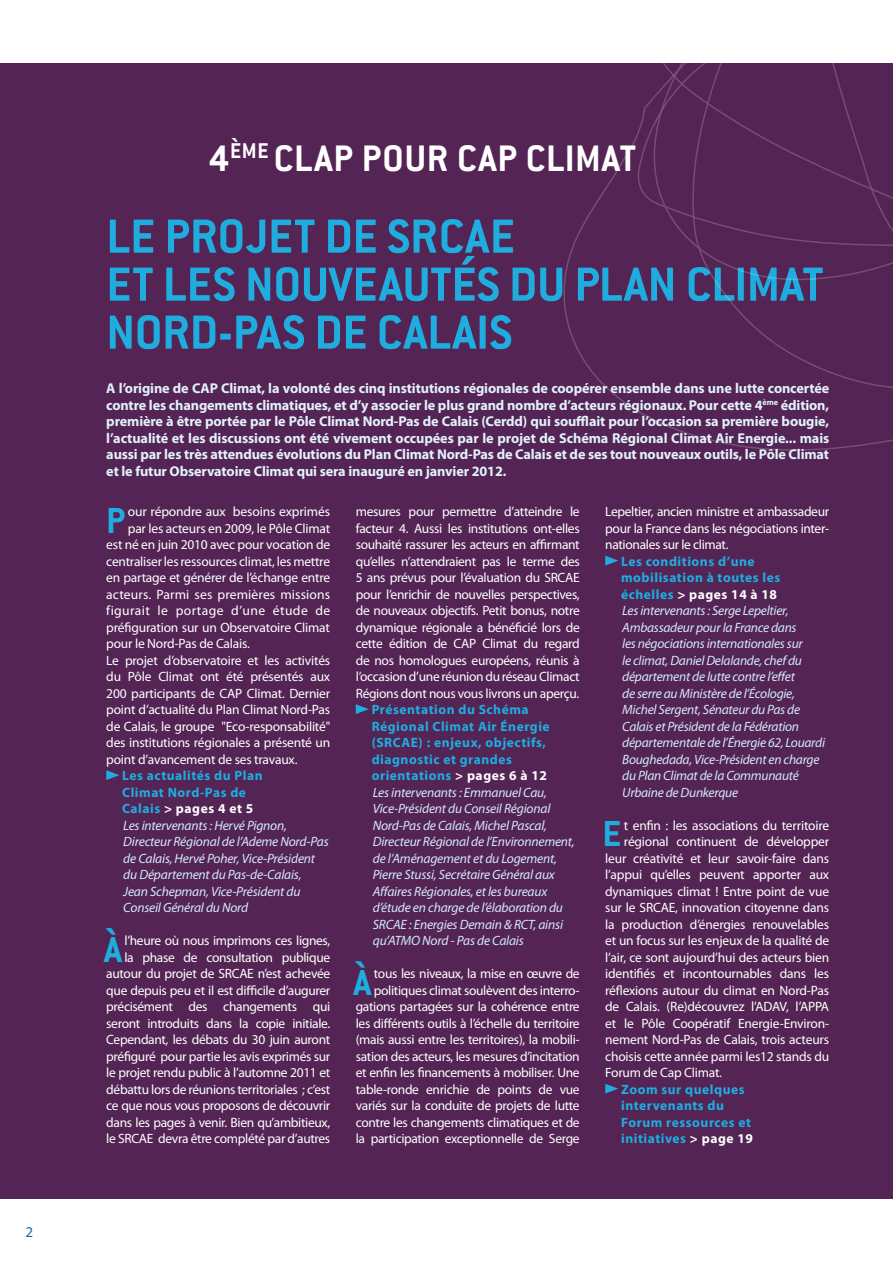
<style>
.page{position:relative;width:893px;height:1263px;background:#fff}
.page>*{position:absolute;margin:0;border:0;box-sizing:border-box;transform-origin:0 0}
.t1{font:700 52.5px/48px "Conduit ITC";color:#1fade0}
.t2{font:700 40.5px "Conduit ITC";letter-spacing:.02em;color:#fff}
.t3{font:700 39.75px "Conduit ITC";color:#1fade0}
.t4{font:15px "Myriad Pro";color:#066aaf}
.t5{font:700 14.25px/16.5px "Myriad Pro";letter-spacing:-.01em;color:#e2f1fa;text-align:justify}
.t6{font:13.5px/16.5px "Myriad Pro";letter-spacing:-.02em;color:#fff;text-align:right}
.t7{font:italic 13.5px/16.5px "Myriad Pro";letter-spacing:-.02em;color:#d4eaf8}
.t8{font:700 13.5px/16.5px "Myriad Pro";letter-spacing:.04em;color:#1fade0}
.t9{font:13.5px "Myriad Pro";letter-spacing:.01em;color:#fff}
.t10{font:13.5px "Myriad Pro";letter-spacing:.03em;color:#fff}
.s1{font-weight:700;font-style:normal;color:#1fade0}
.s2{font-weight:700;font-style:normal;color:#fff}
.s3{color:#fff}
</style>
<div class="page">
<div style="left:0;top:64px;width:893px;height:1135px;background:#532454"></div>
<svg style="left:106px;top:770px;width:13px;height:10px"></svg>
<svg style="left:356px;top:704px;width:13px;height:10px"></svg>
<svg style="left:605px;top:556px;width:13px;height:10px"></svg>
<svg style="left:605px;top:1084px;width:13px;height:10px"></svg>
<svg style="left:562px;top:63px;width:331px;height:388px"></svg>
<p class="t4" style="left:26px;top:1222px;width:9px">2</p>
<h2 class="t2" style="left:209px;top:135px;width:429px">4<sup>ÈME</sup> CLAP POUR CAP CLIMAT</h2>
<h1 class="t1" style="left:106px;top:211px;width:719px">LE PROJET DE SRCAE<br>ET LES NOUVEAUTÉS DU PLAN CLIMAT<br>NORD-PAS DE CALAIS</h1>
<p class="t5" style="left:106px;top:380px;width:724px">A l’origine de CAP Climat, la volonté des cinq institutions régionales de coopérer ensemble dans une lutte concertée contre les changements climatiques, et d’y associer le plus grand nombre d’acteurs régionaux. Pour cette 4<sup>ème</sup> édition, première à être portée par le Pôle Climat Nord-Pas de Calais (Cerdd) qui soufflait pour l’occasion sa première bougie, l’actualité et les discussions ont été vivement occupées par le projet de Schéma Régional Climat Air Energie... mais aussi par les très attendues évolutions du Plan Climat Nord-Pas de Calais et de ses tout nouveaux outils, le Pôle Climat et le futur Observatoire Climat qui sera inauguré en janvier 2012.</p>
<h3 class="t3" style="left:106px;top:497px;width:17px">P</h3>
<p class="t6" style="left:128px;top:503px;width:204px">our répondre aux besoins exprimés</p>
<p class="t6" style="left:128px;top:520px;width:204px">par les acteurs en 2009, le Pôle Climat</p>
<p class="t6" style="left:106px;top:536px;width:225px">est né en juin 2010 avec pour vocation de</p>
<p class="t6" style="left:106px;top:553px;width:225px">centraliser les ressources climat, les mettre</p>
<p class="t6" style="left:106px;top:569px;width:225px">en partage et générer de l’échange entre</p>
<p class="t9" style="left:106px;top:586px;width:225px">acteurs. Parmi ses premières missions</p>
<p class="t10" style="left:106px;top:602px;width:226px">figurait le portage d’une étude de</p>
<p class="t6" style="left:106px;top:619px;width:225px">préfiguration sur un Observatoire Climat</p>
<p class="t6" style="left:106px;top:635px;width:145px">pour le Nord-Pas de Calais.</p>
<p class="t6" style="left:106px;top:652px;width:225px">Le projet d’observatoire et les activités</p>
<p class="t6" style="left:106px;top:668px;width:225px">du Pôle Climat ont été présentés aux</p>
<p class="t6" style="left:106px;top:685px;width:225px">200 participants de CAP Climat. Dernier</p>
<p class="t6" style="left:106px;top:701px;width:225px">point d’actualité du Plan Climat Nord-Pas</p>
<p class="t6" style="left:106px;top:717px;width:225px">de Calais, le groupe "Eco-responsabilité"</p>
<p class="t6" style="left:106px;top:734px;width:225px">des institutions régionales a présenté un</p>
<p class="t6" style="left:106px;top:750px;width:193px">point d’avancement de ses travaux.</p>
<p class="t7" style="left:122px;top:767px;width:208px"><span class="s1">Les actualités du Plan<br>Climat Nord-Pas de<br>Calais</span> <span class="s2">&gt; pages 4 et 5<br></span>Les intervenants : Hervé Pignon,<br>Directeur Régional de l’Ademe Nord-Pas de Calais, Hervé Poher, Vice-Président du Département du Pas-de-Calais,<br>Jean Schepman, Vice-Président du<br>Conseil Général du Nord</p>
<h3 class="t3" style="left:104px;top:926px;width:19px">À</h3>
<p class="t6" style="left:106px;top:932px;width:225px">l’heure où nous imprimons ces lignes,<br>la phase de consultation publique autour du projet de SRCAE n’est achevée que depuis peu et il est difficile d’augurer précisément des changements qui seront introduits dans la copie initiale.<br>Cependant, les débats du 30 juin auront préfiguré pour partie les avis exprimés sur le projet rendu public à l’automne 2011 et débattu lors de réunions territoriales ; c’est ce que nous vous proposons de découvrir dans les pages à venir. Bien qu’ambitieux, le SRCAE devra être complété par d’autres</p>
<p class="t6" style="left:356px;top:503px;width:225px;text-align:justify">mesures pour permettre d’atteindre le facteur 4. Aussi les institutions ont-elles souhaité rassurer les acteurs en affirmant qu’elles n’attendraient pas le terme des 5 ans prévus pour l’évaluation du SRCAE pour l’enrichir de nouvelles perspectives, de nouveaux objectifs. Petit bonus, notre dynamique régionale a bénéficié lors de cette édition de CAP Climat du regard de nos homologues européens, réunis à l’occasion d’une réunion du réseau Climact Régions dont nous vous livrons un aperçu.</p>
<p class="t7" style="left:372px;top:701px;width:205px"><span class="s1">Présentation du Schéma<br>Régional Climat Air Énergie (SRCAE) : enjeux, objectifs, diagnostic et grandes orientations</span> <span class="s2">&gt; pages 6 à 12<br></span>Les intervenants : Emmanuel Cau,<br>Vice-Président du Conseil Régional<br>Nord-Pas de Calais, Michel Pascal,<br>Directeur Régional de l’Environnement, de l’Aménagement et du Logement,<br>Pierre Stussi, Secrétaire Général aux<br>Affaires Régionales, et les bureaux d’étude en charge de l’élaboration du<br>SRCAE : Energies Demain &amp; RCT, ainsi qu’ATMO Nord - Pas de Calais</p>
<h3 class="t3" style="left:354px;top:959px;width:19px">À</h3>
<p class="t6" style="left:356px;top:965px;width:225px">tous les niveaux, la mise en œuvre de politiques climat soulèvent des interro&shy;gations partagées sur la cohérence entre les différents outils à l’échelle du territoire (mais aussi entre les territoires), la mobili&shy;sation des acteurs, les mesures d’incitation et enfin les financements à mobiliser. Une table-ronde enrichie de points de vue variés sur la conduite de projets de lutte contre les changements climatiques et de la participation exceptionnelle de Serge</p>
<p class="t6" style="left:605px;top:503px;width:225px;text-align:justify">Lepeltier, ancien ministre et ambassadeur pour la France dans les négociations inter&shy;nationales sur le climat.</p>
<p class="t7" style="left:621px;top:553px;width:205px"><span class="s1">Les conditions d’une mobilisation à toutes les échelles</span> <span class="s2">&gt; pages 14 à 18<br></span>Les intervenants : Serge Lepeltier,<br>Ambassadeur pour la France dans<br>les négociations internationales sur<br>le climat, Daniel Delalande, chef du département de lutte contre l’effet<br>de serre au Ministère de l’Écologie,<br>Michel Sergent, Sénateur du Pas de<br>Calais et Président de la Fédération départementale de l’Énergie 62, Louardi<br>Boughedada, Vice-Président en charge du Plan Climat de la Communauté<br>Urbaine de Dunkerque</p>
<h3 class="t3" style="left:603px;top:810px;width:16px">E</h3>
<p class="t6" style="left:624px;top:817px;width:207px">t enfin : les associations du territoire</p>
<p class="t6" style="left:624px;top:833px;width:207px">régional continuent de développer</p>
<p class="t6" style="left:605px;top:850px;width:225px">leur créativité et leur savoir-faire dans</p>
<p class="t6" style="left:605px;top:866px;width:225px">l’appui qu’elles peuvent apporter aux</p>
<p class="t6" style="left:605px;top:882px;width:225px">dynamiques climat ! Entre point de vue</p>
<p class="t6" style="left:605px;top:899px;width:225px">sur le SRCAE, innovation citoyenne dans</p>
<p class="t6" style="left:605px;top:915px;width:225px">la production d’énergies renouvelables</p>
<p class="t6" style="left:605px;top:932px;width:225px">et un focus sur les enjeux de la qualité de</p>
<p class="t6" style="left:605px;top:948px;width:225px">l’air, ce sont aujourd’hui des acteurs bien</p>
<p class="t6" style="left:605px;top:965px;width:225px">identifiés et incontournables dans les</p>
<p class="t6" style="left:605px;top:981px;width:225px">réflexions autour du climat en Nord-Pas</p>
<p class="t6" style="left:605px;top:998px;width:225px">de Calais. (Re)découvrez l’ADAV, l’APPA</p>
<p class="t6" style="left:605px;top:1014px;width:225px">et le Pôle Coopératif Energie-Environ-</p>
<p class="t6" style="left:605px;top:1031px;width:225px">nement Nord-Pas de Calais, trois acteurs</p>
<p class="t6" style="left:605px;top:1047px;width:225px">choisis cette année parmi les12 stands du</p>
<p class="t6" style="left:605px;top:1064px;width:118px">Forum de Cap Climat.</p>
<p class="t8" style="left:621px;top:1080px;width:133px">Zoom sur quelques intervenants du<br>Forum ressources et initiatives <span class="s3">&gt; page 19</span></p>
</div>
